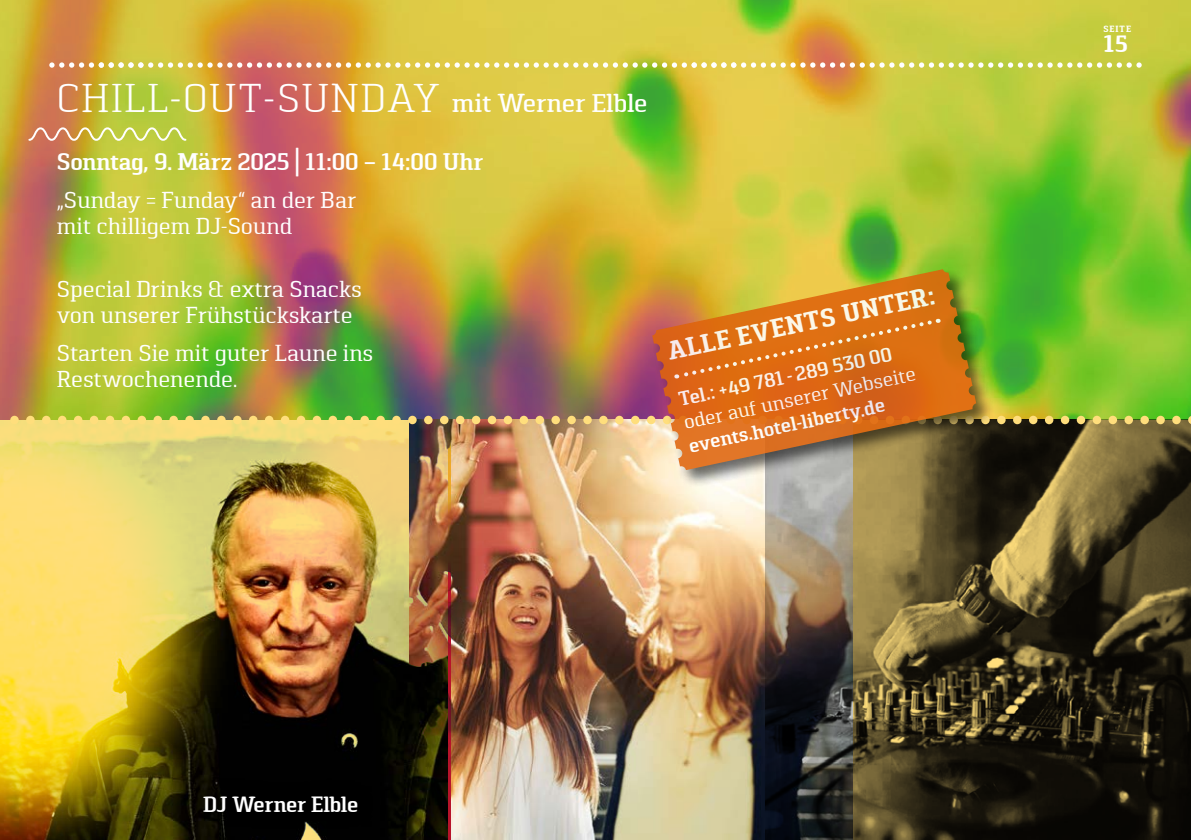
<style>
.page{position:relative;width:1191px;height:840px;background:#fff}
.page>*{position:absolute;margin:0;border:0;box-sizing:border-box;transform-origin:0 0}
.t1{font:300 40px "Pancetta Serif Pro";letter-spacing:.045em;color:#fff}
.t2{font:700 26px "Pancetta Serif Pro";color:#fff}
.t3{font:600 24px "Pancetta Serif Pro";letter-spacing:-.005em;color:#fff}
.t4{font:700 24px "Pancetta Serif Pro";color:#fff}
.t5{font:23px/26px "Pancetta Serif Pro";color:#fff}
.t6{font:600 22px "Pancetta Serif Pro";letter-spacing:-.005em;color:#fff}
.t7{font:600 20px "Pancetta Serif Pro";color:#fff}
.t8{font:20px "Pancetta Serif Pro";color:#fff}
.t9{font:700 9px "Pancetta Serif Pro";letter-spacing:.11em;color:#fff}
.s1{font-weight:500;font-size:26px}
.s2{font-size:33.6px}
</style>
<div class="page">
<img style="left:1px;top:0;width:1190px;height:420px">
<img style="left:0;top:0;width:1px;height:420px">
<img style="left:450px;top:420px;width:315px;height:419px">
<img style="left:765px;top:420px;width:426px;height:419px">
<img style="left:239px;top:419px;width:209px;height:420px">
<img style="left:263px;top:419px;width:187px;height:172px">
<img style="left:351px;top:419px;width:99px;height:83px">
<svg style="left:0;top:419px;width:239px;height:420px;background:#a4933b"></svg>
<svg style="left:0;top:486px;width:119px;height:264px;background:#fddd61"></svg>
<div style="left:187px;top:777px;width:187px;height:51px;background:#000"></div>
<svg style="left:49px;top:62px;width:1092px;height:6px"></svg>
<svg style="left:27px;top:126px;width:160px;height:16px;background:#cebb63"></svg>
<div style="left:647px;top:415px;width:8px;height:9px;background:#ffde7c;border-radius:50%"></div>
<div style="left:631px;top:415px;width:8px;height:9px;background:#ffde7c;border-radius:50%"></div>
<div style="left:615px;top:415px;width:8px;height:9px;background:#ffde7c;border-radius:50%"></div>
<div style="left:599px;top:415px;width:8px;height:9px;background:#ffde7c;border-radius:50%"></div>
<div style="left:583px;top:415px;width:9px;height:9px;background:#ffde7c;border-radius:50%"></div>
<div style="left:567px;top:415px;width:9px;height:9px;background:#ffde7c;border-radius:50%"></div>
<div style="left:551px;top:415px;width:9px;height:9px;background:#ffde7c;border-radius:50%"></div>
<div style="left:535px;top:415px;width:9px;height:9px;background:#ffde7c;border-radius:50%"></div>
<div style="left:519px;top:415px;width:9px;height:9px;background:#ffde7c;border-radius:50%"></div>
<div style="left:504px;top:415px;width:8px;height:9px;background:#ffde7c;border-radius:50%"></div>
<div style="left:488px;top:415px;width:8px;height:9px;background:#ffde7c;border-radius:50%"></div>
<div style="left:472px;top:415px;width:8px;height:9px;background:#ffde7c;border-radius:50%"></div>
<div style="left:456px;top:415px;width:8px;height:9px;background:#ffde7c;border-radius:50%"></div>
<div style="left:440px;top:415px;width:8px;height:9px;background:#ffde7c;border-radius:50%"></div>
<div style="left:424px;top:415px;width:8px;height:9px;background:#ffde7c;border-radius:50%"></div>
<svg style="left:408px;top:415px;width:9px;height:9px"></svg>
<div style="left:392px;top:415px;width:9px;height:9px;background:#ffde7c;border-radius:50%"></div>
<div style="left:376px;top:415px;width:9px;height:9px;background:#ffde7c;border-radius:50%"></div>
<div style="left:360px;top:415px;width:9px;height:9px;background:#ffde7c;border-radius:50%"></div>
<div style="left:344px;top:415px;width:9px;height:9px;background:#ffde7c;border-radius:50%"></div>
<div style="left:328px;top:415px;width:9px;height:9px;background:#ffde7c;border-radius:50%"></div>
<div style="left:313px;top:415px;width:8px;height:9px;background:#ffde7c;border-radius:50%"></div>
<div style="left:297px;top:415px;width:8px;height:9px;background:#ffde7c;border-radius:50%"></div>
<div style="left:281px;top:415px;width:8px;height:9px;background:#ffde7c;border-radius:50%"></div>
<div style="left:265px;top:415px;width:8px;height:9px;background:#ffde7c;border-radius:50%"></div>
<div style="left:249px;top:415px;width:8px;height:9px;background:#ffde7c;border-radius:50%"></div>
<div style="left:233px;top:415px;width:9px;height:9px;background:#ffde7c;border-radius:50%"></div>
<div style="left:217px;top:415px;width:9px;height:9px;background:#ffde7c;border-radius:50%"></div>
<div style="left:201px;top:415px;width:9px;height:9px;background:#ffde7c;border-radius:50%"></div>
<div style="left:185px;top:415px;width:9px;height:9px;background:#ffde7c;border-radius:50%"></div>
<div style="left:169px;top:415px;width:9px;height:9px;background:#ffde7c;border-radius:50%"></div>
<div style="left:153px;top:415px;width:9px;height:9px;background:#ffde7c;border-radius:50%"></div>
<div style="left:138px;top:415px;width:8px;height:9px;background:#ffde7c;border-radius:50%"></div>
<div style="left:122px;top:415px;width:8px;height:9px;background:#ffde7c;border-radius:50%"></div>
<div style="left:106px;top:415px;width:8px;height:9px;background:#ffde7c;border-radius:50%"></div>
<div style="left:90px;top:415px;width:8px;height:9px;background:#ffde7c;border-radius:50%"></div>
<div style="left:74px;top:415px;width:8px;height:9px;background:#ffde7c;border-radius:50%"></div>
<div style="left:58px;top:415px;width:8px;height:9px;background:#ffde7c;border-radius:50%"></div>
<div style="left:42px;top:415px;width:9px;height:9px;background:#ffde7c;border-radius:50%"></div>
<div style="left:26px;top:415px;width:9px;height:9px;background:#ffde7c;border-radius:50%"></div>
<div style="left:10px;top:415px;width:9px;height:9px;background:#ffde7c;border-radius:50%"></div>
<svg style="left:1188px;top:415px;width:3px;height:9px"></svg>
<div style="left:1172px;top:415px;width:8px;height:9px;background:#ffde7c;border-radius:50%"></div>
<div style="left:1156px;top:415px;width:8px;height:9px;background:#ffde7c;border-radius:50%"></div>
<div style="left:1140px;top:415px;width:8px;height:9px;background:#ffde7c;border-radius:50%"></div>
<div style="left:1124px;top:415px;width:9px;height:9px;background:#ffde7c;border-radius:50%"></div>
<div style="left:1108px;top:415px;width:9px;height:9px;background:#ffde7c;border-radius:50%"></div>
<div style="left:1092px;top:415px;width:9px;height:9px;background:#ffde7c;border-radius:50%"></div>
<svg style="left:1076px;top:415px;width:9px;height:9px"></svg>
<svg style="left:1060px;top:415px;width:9px;height:9px"></svg>
<div style="left:1045px;top:415px;width:8px;height:9px;background:#ffde7c;border-radius:50%"></div>
<div style="left:1029px;top:415px;width:8px;height:9px;background:#ffde7c;border-radius:50%"></div>
<div style="left:1013px;top:415px;width:8px;height:9px;background:#ffde7c;border-radius:50%"></div>
<div style="left:997px;top:415px;width:8px;height:9px;background:#ffde7c;border-radius:50%"></div>
<div style="left:651px;top:268px;width:343px;height:220px;background:#000;opacity:.66"></div>
<svg style="left:652px;top:269px;width:324px;height:201px;background:#c27d2e"></svg>
<svg style="left:675px;top:317px;width:263px;height:63px;background:#dc6f17"></svg>
<h1 class="t1" style="left:57px;top:76px;width:592px">CHILL-OUT-SUNDAY <span class="s1">mit Werner Elble</span></h1>
<p class="t3" style="left:57px;top:149px;width:428px">Sonntag, 9. März 2025 <span class="s2">|</span> 11:00 – 14:00 Uhr</p>
<p class="t5" style="left:57px;top:187px;width:301px">„Sunday = Funday“ an der Bar mit chilligem DJ-Sound</p>
<p class="t5" style="left:57px;top:276px;width:307px">Special Drinks &amp; extra Snacks von unserer Frühstückskarte</p>
<p class="t5" style="left:57px;top:339px;width:318px">Starten Sie mit guter Laune ins<br>Restwochenende.</p>
<p class="t2" style="left:665px;top:337px;width:274px;rotate:-12deg">ALLE EVENTS UNTER:</p>
<p class="t7" style="left:677px;top:388px;width:219px;rotate:-12deg">Tel.: +49 781 - 289 530 00</p>
<p class="t8" style="left:682px;top:411px;width:238px;rotate:-12deg">oder auf unserer Webseite</p>
<p class="t7" style="left:687px;top:435px;width:202px;rotate:-12deg">events.hotel-liberty.de</p>
<p class="t6" style="left:203px;top:791px;width:157px">DJ Werner Elble</p>
<p class="t9" style="left:1103px;top:24px;width:29px">SEITE</p>
<p class="t4" style="left:1103px;top:30px;width:26px">15</p>
</div>
